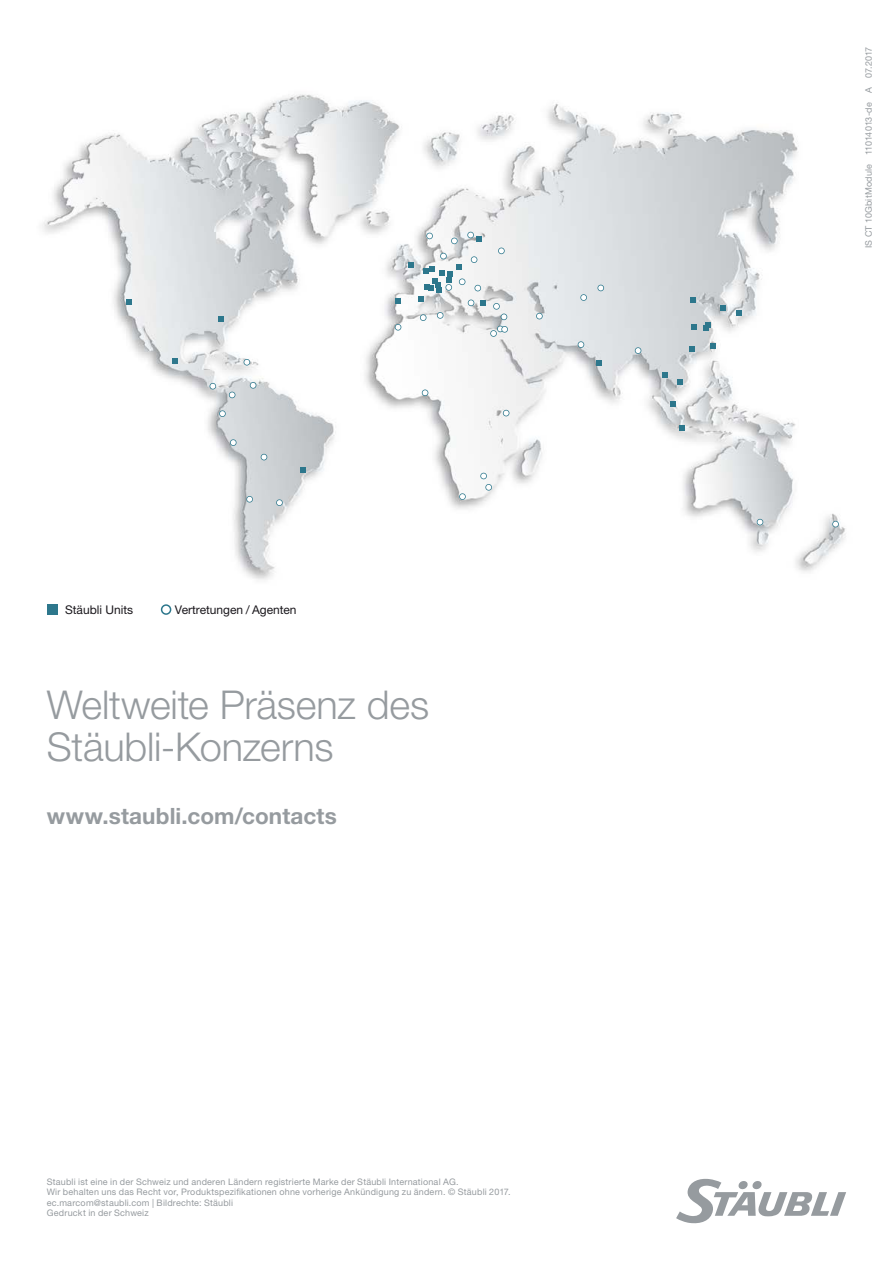
<style>
.page{position:relative;width:893px;height:1263px;background:#fff}
.page>*{position:absolute;margin:0;border:0;box-sizing:border-box;transform-origin:0 0}
.t1{font:300 39.75px/42px "Helvetica Neue LTW1 G";letter-spacing:-.005em;color:#969b9f}
.t2{font:700 22.5px "Helvetica Neue LTW1 G";letter-spacing:.005em;color:#969b9f}
.t3{font:12px "Helvetica Neue LTW1 G";color:#1a171c}
.t4{font:9px/10.5px "Helvetica Neue LTW1 G";letter-spacing:.02em;color:#969b9f}
</style>
<div class="page">
<svg style="left:676px;top:1179px;width:170px;height:44px"></svg>
<img style="left:42px;top:94px;width:804px;height:521px">
<svg style="left:126px;top:299px;width:6px;height:6px"></svg>
<svg style="left:218px;top:316px;width:6px;height:6px"></svg>
<svg style="left:172px;top:358px;width:6px;height:6px"></svg>
<svg style="left:300px;top:467px;width:6px;height:6px"></svg>
<svg style="left:395px;top:298px;width:6px;height:6px"></svg>
<svg style="left:720px;top:305px;width:6px;height:6px"></svg>
<svg style="left:690px;top:297px;width:6px;height:6px"></svg>
<svg style="left:736px;top:310px;width:6px;height:6px"></svg>
<svg style="left:691px;top:324px;width:5px;height:6px"></svg>
<svg style="left:677px;top:379px;width:6px;height:6px"></svg>
<svg style="left:710px;top:343px;width:6px;height:6px"></svg>
<svg style="left:703px;top:322px;width:8px;height:9px"></svg>
<svg style="left:689px;top:346px;width:6px;height:6px"></svg>
<svg style="left:662px;top:372px;width:6px;height:6px"></svg>
<svg style="left:679px;top:425px;width:6px;height:6px"></svg>
<svg style="left:670px;top:401px;width:6px;height:6px"></svg>
<svg style="left:596px;top:360px;width:6px;height:5px"></svg>
<svg style="left:757px;top:519px;width:6px;height:6px"></svg>
<svg style="left:244px;top:359px;width:6px;height:7px"></svg>
<svg style="left:250px;top:382px;width:6px;height:7px"></svg>
<svg style="left:229px;top:392px;width:6px;height:6px"></svg>
<svg style="left:210px;top:383px;width:6px;height:6px"></svg>
<svg style="left:219px;top:410px;width:7px;height:7px"></svg>
<svg style="left:230px;top:439px;width:7px;height:7px"></svg>
<svg style="left:261px;top:454px;width:6px;height:6px"></svg>
<svg style="left:246px;top:496px;width:7px;height:6px"></svg>
<svg style="left:276px;top:499px;width:7px;height:7px"></svg>
<svg style="left:426px;top:233px;width:7px;height:6px"></svg>
<svg style="left:451px;top:238px;width:7px;height:6px"></svg>
<svg style="left:467px;top:232px;width:15px;height:10px"></svg>
<svg style="left:498px;top:248px;width:7px;height:6px"></svg>
<svg style="left:408px;top:253px;width:78px;height:53px"></svg>
<svg style="left:437px;top:312px;width:6px;height:7px"></svg>
<svg style="left:420px;top:314px;width:6px;height:7px"></svg>
<svg style="left:395px;top:324px;width:6px;height:7px"></svg>
<svg style="left:493px;top:303px;width:14px;height:17px"></svg>
<svg style="left:490px;top:326px;width:18px;height:11px"></svg>
<svg style="left:422px;top:389px;width:6px;height:7px"></svg>
<svg style="left:503px;top:410px;width:6px;height:6px"></svg>
<svg style="left:459px;top:493px;width:7px;height:7px"></svg>
<svg style="left:480px;top:473px;width:12px;height:18px"></svg>
<svg style="left:536px;top:313px;width:7px;height:6px"></svg>
<svg style="left:580px;top:294px;width:7px;height:7px"></svg>
<svg style="left:597px;top:285px;width:7px;height:6px"></svg>
<svg style="left:578px;top:341px;width:6px;height:7px"></svg>
<svg style="left:635px;top:347px;width:6px;height:7px"></svg>
<svg style="left:832px;top:521px;width:7px;height:6px"></svg>
<div style="left:161px;top:604px;width:10px;height:11px;border:1px solid #2d778c;border-radius:50%"></div>
<div style="left:47px;top:604px;width:11px;height:11px;background:#2d778c"></div>
<h3 class="t3" style="left:65px;top:602px;width:70px">Stäubli Units</h3>
<h3 class="t3" style="left:175px;top:602px;width:123px">Vertretungen / Agenten</h3>
<h1 class="t1" style="left:47px;top:683px;width:384px">Weltweite Präsenz des<br>Stäubli-Konzerns</h1>
<h2 class="t2" style="left:47px;top:802px;width:292px">www.staubli.com/contacts</h2>
<p class="t4" style="left:47px;top:1176px;width:465px">Staubli ist eine in der Schweiz und anderen Ländern registrierte Marke der Stäubli International AG.<br>Wir behalten uns das Recht vor, Produktspezifikationen ohne vorherige Ankündigung zu ändern. © Stäubli 2017. ec.marcom@staubli.com | Bildrechte: Stäubli</p>
<p class="t4" style="left:47px;top:1208px;width:104px">Gedruckt in der Schweiz</p>
<p class="t4" style="left:863px;top:248px;width:203px;rotate:-90deg">IS CT 10GbitModule 11014013-de A 07.2017</p>
</div>
